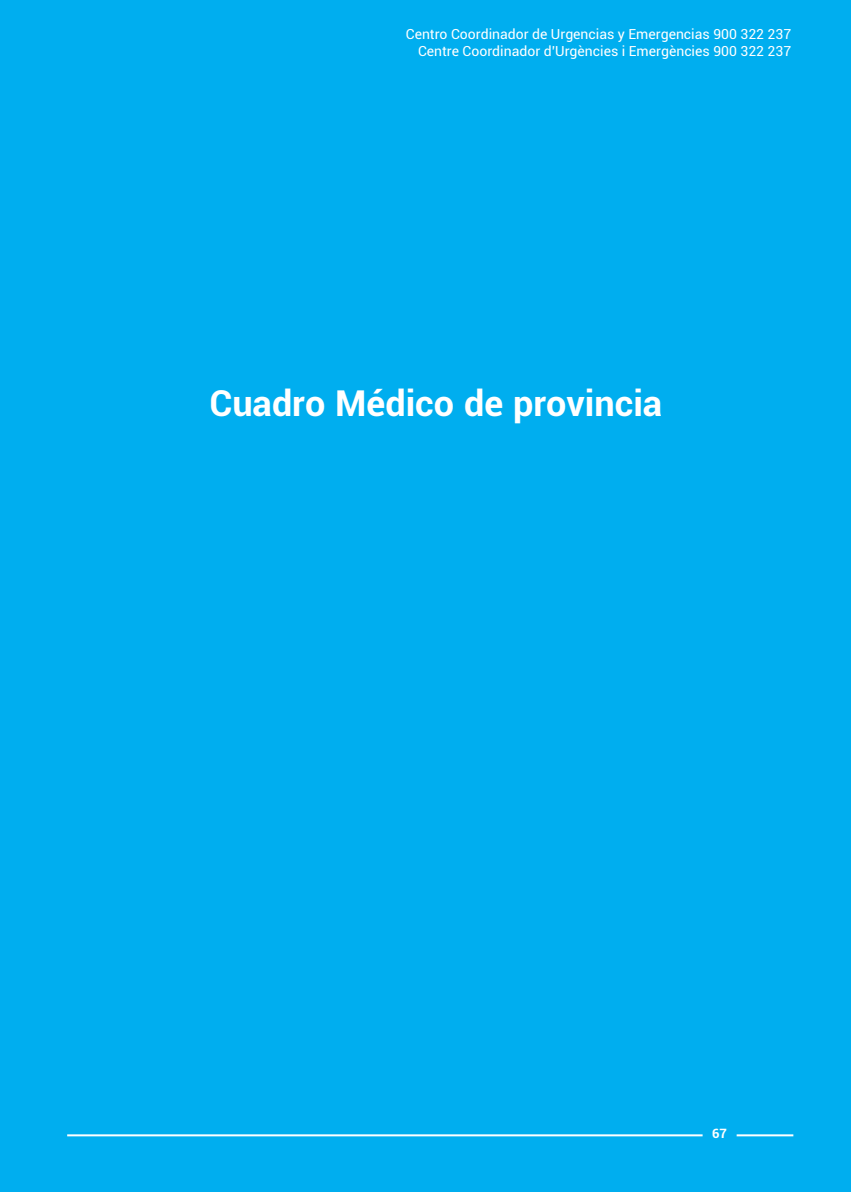
<style>
.page{position:relative;width:851px;height:1192px;background:#fff}
.page>*{position:absolute;margin:0;border:0;box-sizing:border-box;transform-origin:0 0}
.t1{font:700 36px "Roboto";color:#fff}
.t2{font:14px/16.8px "Roboto";color:#fff;text-align:right}
.t3{font:700 13px "Roboto";color:#fff}
</style>
<div class="page">
<div style="left:0;top:0;width:850px;height:1191px;background:#00aeef"></div>
<hr style="left:67px;top:1134px;width:635px;height:2px;background:#fff">
<hr style="left:736px;top:1134px;width:57px;height:2px;background:#fff">
<p class="t2" style="left:406px;top:27px;width:387px">Centro Coordinador de Urgencias y Emergencias 900 322 237<br>Centre Coordinador d’Urgències i Emergències 900 322 237</p>
<h1 class="t1" style="left:209px;top:388px;width:454px">Cuadro Médico de provincia</h1>
<p class="t3" style="left:712px;top:1128px;width:16px">67</p>
</div>
